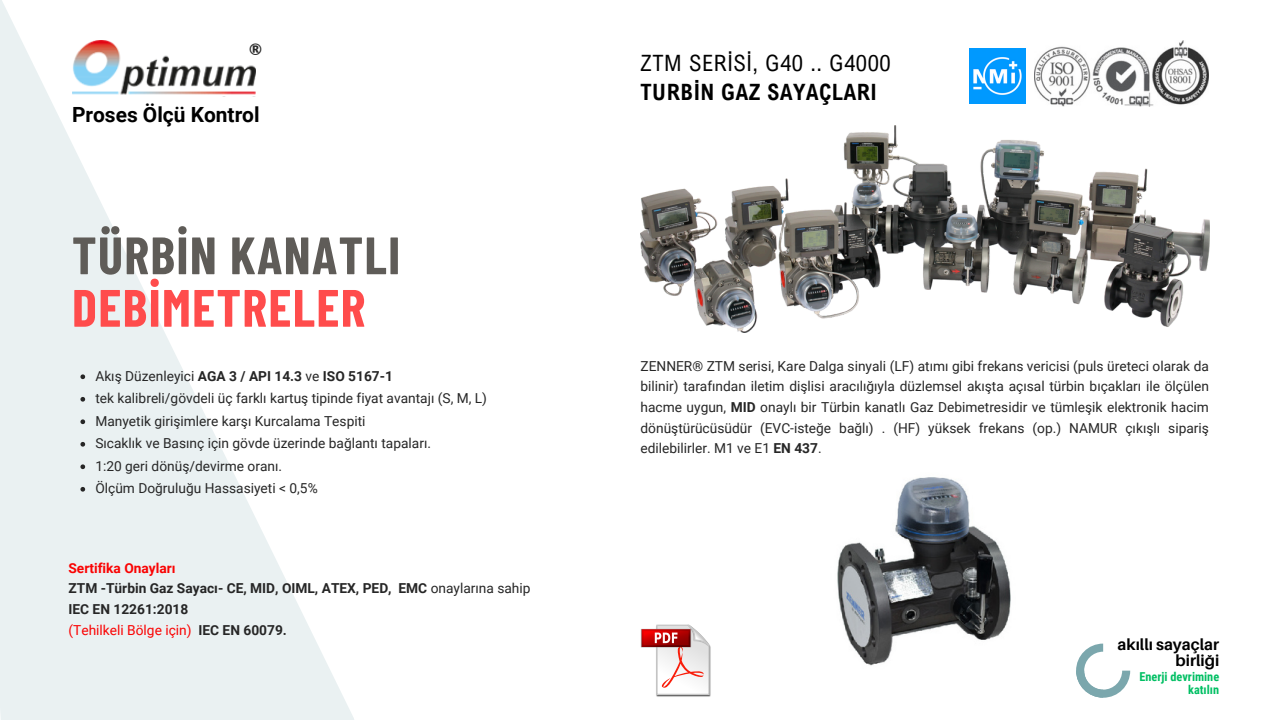
<style>
.page{position:relative;width:1281px;height:720px;background:#fff}
.page>*{position:absolute;margin:0;border:0;box-sizing:border-box;transform-origin:0 0}
.t1{font:700 52.5px "Barlow Condensed";letter-spacing:.025em;color:#5f5c58}
.t2{font:700 52.5px "Barlow Condensed";letter-spacing:.025em;color:#ff4c4c}
.t3{font:22.5px "Arial Nova Cond";letter-spacing:.025em;color:#000}
.t4{font:700 22.5px "Arial Nova Cond";letter-spacing:.025em;color:#000}
.t5{font:700 20.88px "Roboto";color:#000}
.t6{font:700 15.88px/15.1px "Aileron";color:#000;text-align:right}
.t7{font:800 15.75px "Lato";color:#282828}
.t8{font:13.75px/20.6px "Roboto";color:#262626;text-align:justify}
.t9{font:700 13.75px/20.6px "Roboto";color:#262626}
.t10{font:700 12.25px/13.1px "Roboto Condensed";color:#00bf63;text-align:right}
.s1{font-weight:400}
.s2{color:#fa0303}
.s3{font-weight:400;color:#fa0303}
.s4{font-weight:700}
</style>
<div class="page">
<svg style="left:0;top:0;width:354px;height:720px;fill:#eaf1f2"></svg>
<img style="left:1034px;top:41px;width:175px;height:65px">
<img style="left:969px;top:48px;width:56px;height:56px">
<img style="left:640px;top:126px;width:569px;height:206px">
<img style="left:837px;top:477px;width:174px;height:189px">
<svg style="left:80px;top:374px;width:5px;height:5px"></svg>
<svg style="left:80px;top:397px;width:5px;height:5px"></svg>
<svg style="left:80px;top:419px;width:5px;height:5px"></svg>
<svg style="left:80px;top:442px;width:5px;height:5px"></svg>
<svg style="left:80px;top:464px;width:5px;height:5px"></svg>
<svg style="left:80px;top:487px;width:5px;height:5px"></svg>
<img style="left:656px;top:696px;width:55px;height:1px">
<svg style="left:641px;top:624px;width:70px;height:72px"></svg>
<img style="left:72px;top:41px;width:184px;height:55px">
<svg style="left:1076px;top:644px;width:54px;height:54px"></svg>
<p class="t7" style="left:249px;top:40px;width:14px">®</p>
<p class="t5" style="left:72px;top:103px;width:189px">Proses Ölçü Kontrol</p>
<h1 class="t1" style="left:72px;top:222px;width:330px">TÜRBİN KANATLI</h1>
<h1 class="t2" style="left:72px;top:274px;width:295px">DEBİMETRELER</h1>
<p class="t9" style="left:95px;top:366px;width:299px"><span class="s1">Akış Düzenleyici</span> AGA 3 / API 14.3 <span class="s1">ve</span> ISO 5167-1</p>
<p class="t8" style="left:95px;top:388px;width:393px">tek kalibreli/gövdeli üç farklı kartuş tipinde fiyat avantajı (S, M, L)</p>
<p class="t8" style="left:95px;top:411px;width:272px">Manyetik girişimlere karşı Kurcalama Tespiti</p>
<p class="t8" style="left:95px;top:433px;width:337px">Sıcaklık ve Basınç için gövde üzerinde bağlantı tapaları.</p>
<p class="t8" style="left:95px;top:456px;width:188px">1:20 geri dönüş/devirme oranı.</p>
<h5 class="t8" style="left:95px;top:478px;width:224px">Ölçüm Doğruluğu Hassasiyeti &lt; 0,5%</h5>
<p class="t9" style="left:68px;top:558px;width:463px"><span class="s2">Sertifika Onayları<br></span>ZTM -Türbin Gaz Sayacı- CE, MID, OIML, ATEX, PED, EMC <span class="s1">onaylarına sahip </span>IEC EN 12261:2018<br><span class="s3">(Tehilkeli Bölge için)</span> IEC EN 60079.</p>
<h2 class="t3" style="left:640px;top:49px;width:252px">ZTM SERİSİ, G40 .. G4000</h2>
<h2 class="t4" style="left:640px;top:78px;width:238px">TURBİN GAZ SAYAÇLARI</h2>
<h5 class="t8" style="left:640px;top:356px;width:570px">ZENNER® ZTM serisi, Kare Dalga sinyali (LF) atımı gibi frekans vericisi (puls üreteci olarak da bilinir) tarafından iletim dişlisi aracılığıyla düzlemsel akışta açısal türbin bıçakları ile ölçülen hacme uygun, <span class="s4">MID</span> onaylı bir Türbin kanatlı Gaz Debimetresidir ve tümleşik elektronik hacim dönüştürücüsüdür (EVC-isteğe bağlı) . (HF) yüksek frekans (op.) NAMUR çıkışlı sipariş edilebilirler. M1 ve E1 <span class="s4">EN 437</span>.</h5>
<p class="t6" style="left:1117px;top:637px;width:103px">akıllı sayaçlar birliği</p>
<h4 class="t10" style="left:1139px;top:670px;width:81px">Enerji devrimine katılın</h4>
</div>
